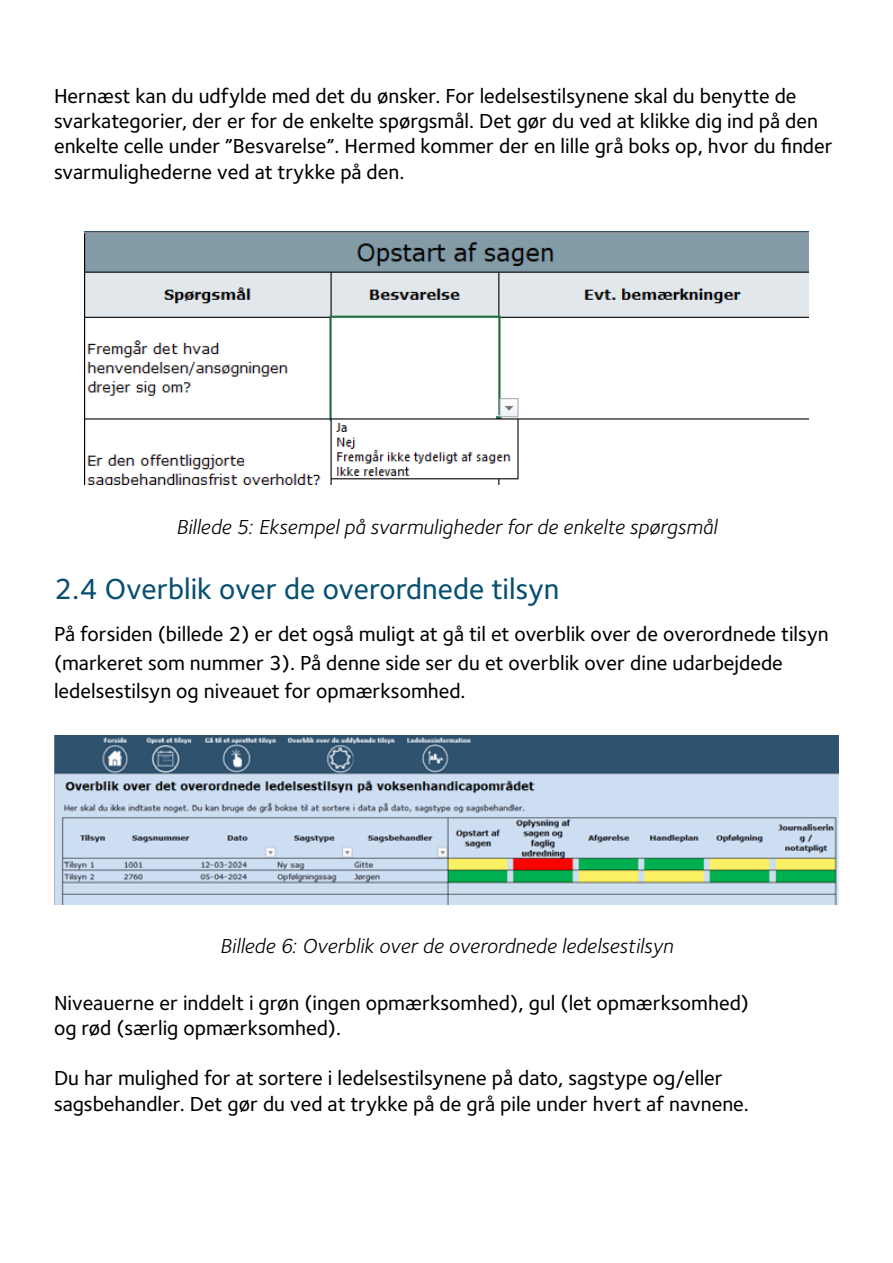
<style>
.page{position:relative;width:893px;height:1263px;background:#fff}
.page>*{position:absolute;margin:0;border:0;box-sizing:border-box;transform-origin:0 0}
.Overskrift_h3{font:500 30px "Foundry Sterling";color:#064f71}
.t1{font:500 21px/25.2px "Foundry Sterling";color:#000}
.t2{font:italic 21px "Foundry Sterling";color:#000}
</style>
<div class="page">
<img style="left:84px;top:232px;width:725px;height:253px">
<img style="left:54px;top:735px;width:785px;height:170px">
<p class="t1" style="left:54px;top:84px;width:780px">Hernæst kan du udfylde med det du ønsker. For ledelsestilsynene skal du benytte de svarkategorier, der er for de enkelte spørgsmål. Det gør du ved at klikke dig ind på den enkelte celle under ”Besvarelse”. Hermed kommer der en lille grå boks op, hvor du finder svarmulighederne ved at trykke på den.</p>
<p class="t2" style="left:176px;top:515px;width:542px">Billede 5: Eksempel på svarmuligheder for de enkelte spørgsmål</p>
<h3 class="Overskrift_h3" style="left:54px;top:571px;width:507px">2.4 Overblik over de overordnede tilsyn</h3>
<p class="t1" style="left:54px;top:620px;width:776px;line-height:28.5px">På forsiden (billede 2) er det også muligt at gå til et overblik over de overordnede tilsyn (markeret som nummer 3). På denne side ser du et overblik over dine udarbejdede ledelsestilsyn og niveauet for opmærksomhed.</p>
<p class="t2" style="left:220px;top:934px;width:455px">Billede 6: Overblik over de overordnede ledelsestilsyn</p>
<p class="t1" style="left:54px;top:990px;width:696px">Niveauerne er inddelt i grøn (ingen opmærksomhed), gul (let opmærksomhed) og rød (særlig opmærksomhed).</p>
<p class="t1" style="left:54px;top:1066px;width:696px">Du har mulighed for at sortere i ledelsestilsynene på dato, sagstype og/eller sagsbehandler. Det gør du ved at trykke på de grå pile under hvert af navnene.</p>
</div>
